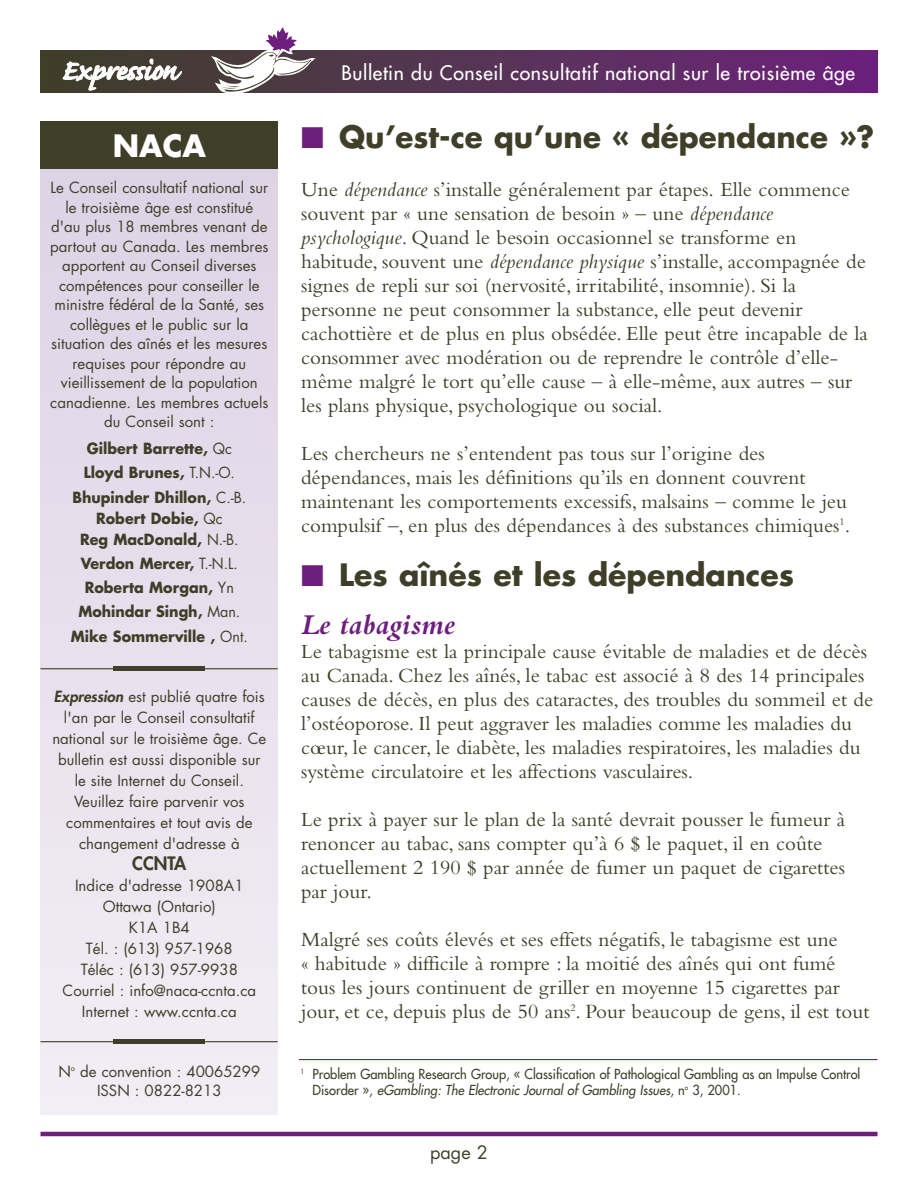
<style>
.page{position:relative;width:918px;height:1188px;background:#fff}
.page>*{position:absolute;margin:0;border:0;box-sizing:border-box;transform-origin:0 0}
.t1{font:700 30px "Futura";color:#3e3e29}
.t2{font:italic 700 30px "Bembo";color:#6c1f7d}
.t3{font:700 30px "Futura";color:#fff}
.t4{font:21px/24px "Bembo";color:#3e3e29}
.t5{font:19.5px "Futura";letter-spacing:.03em;color:#fff}
.t6{font:18px "Futura";color:#3e3e29}
.t7{font:800 18px "Futura";color:#3e3e29}
.t8{font:15px/19.5px "Futura";color:#3e3e29;text-align:center}
.t9{font:700 15px/24.3px "Futura";color:#3e3e29;text-align:center;scale:.95 1}
.t10{font:13.5px/16.5px "Futura";color:#3e3e29;scale:.95 1}
.s1{font-weight:400}
.s2{font-weight:800;font-style:italic}
.s3{color:#6c1f7d}
.s4{font-style:italic}
</style>
<div class="page">
<svg style="left:40px;top:51px;width:838px;height:41px;background:#592f5b"></svg>
<svg style="left:210px;top:27px;width:106px;height:66px"></svg>
<svg style="left:63px;top:59px;width:119px;height:31px"></svg>
<hr style="left:40px;top:1132px;width:838px;height:4px;background:#6c1f7d">
<div style="left:40px;top:122px;width:238px;height:992px;background:linear-gradient(to right,#e8e0ed,#e8e0ed)"></div>
<hr style="left:40px;top:1041px;width:238px;height:1px;background:#3e3e29">
<hr style="left:40px;top:668px;width:238px;height:1px;background:#3e3e29">
<div style="left:40px;top:122px;width:238px;height:47px;background:#3e3e29"></div>
<hr style="left:113px;top:667px;width:92px;height:4px;background:#3e3e29">
<hr style="left:113px;top:1040px;width:92px;height:4px;background:#3e3e29">
<hr style="left:299px;top:1059px;width:579px;height:1px;background:#6c1f7d">
<h1 class="t3" style="left:113px;top:133px;width:95px">NACA</h1>
<p class="t8" style="left:50px;top:179px;width:220px">Le Conseil consultatif national sur le troisième âge est constitué d'au plus 18 membres venant de partout au Canada. Les membres apportent au Conseil diverses compétences pour conseiller le ministre fédéral de la Santé, ses collègues et le public sur la situation des aînés et les mesures requises pour répondre au vieillissement de la population canadienne. Les membres actuels du Conseil sont :</p>
<p class="t9" style="left:72px;top:438px;width:184px">Gilbert Barrette, <span class="s1">Qc<br></span>Lloyd Brunes, <span class="s1">T.N.-O.<br></span>Bhupinder Dhillon, <span class="s1">C.-B.</span></p>
<p class="t9" style="left:80px;top:509px;width:169px;line-height:21px">Robert Dobie, <span class="s1">Qc<br></span>Reg MacDonald, <span class="s1">N.-B.</span></p>
<p class="t9" style="left:71px;top:552px;width:188px">Verdon Mercer, <span class="s1">T.-N.L.<br></span>Roberta Morgan, <span class="s1">Yn<br></span>Mohindar Singh, <span class="s1">Man.<br></span>Mike Sommerville , <span class="s1">Ont.</span></p>
<p class="t8" style="left:52px;top:687px;width:216px;line-height:21px"><span class="s2">Expression</span> est publié quatre fois l'an par le Conseil consultatif national sur le troisième âge. Ce bulletin est aussi disponible sur le site Internet du Conseil.<br>Veuillez faire parvenir vos commentaires et tout avis de changement d'adresse à</p>
<p class="t7" style="left:132px;top:854px;width:56px">CCNTA</p>
<p class="t8" style="left:63px;top:876px;width:195px;line-height:21px">Indice d'adresse 1908A1<br>Ottawa (Ontario)<br>K1A 1B4<br>Tél. : (613) 957-1968<br>Téléc : (613) 957-9938<br>Courriel : info@naca-ccnta.ca<br>Internet : www.ccnta.ca</p>
<p class="t5" style="left:342px;top:63px;width:515px">Bulletin du Conseil consultatif national sur le troisième âge</p>
<h1 class="t1" style="left:301px;top:123px;width:575px"><span class="s3">■</span> Qu’est-ce qu’une « dépendance »?</h1>
<p class="t4" style="left:301px;top:179px;width:568px">Une <span class="s4">dépendance</span> s’installe généralement par étapes. Elle commence souvent par « une sensation de besoin » – une <span class="s4">dépendance psychologique</span>. Quand le besoin occasionnel se transforme en habitude, souvent une <span class="s4">dépendance physique</span> s’installe, accompagnée de signes de repli sur soi (nervosité, irritabilité, insomnie). Si la personne ne peut consommer la substance, elle peut devenir cachottière et de plus en plus obsédée. Elle peut être incapable de la consommer avec modération ou de reprendre le contrôle d’elle&shy;même malgré le tort qu’elle cause – à elle-même, aux autres – sur les plans physique, psychologique ou social.</p>
<p class="t4" style="left:301px;top:443px;width:551px">Les chercheurs ne s’entendent pas tous sur l’origine des dépendances, mais les définitions qu’ils en donnent couvrent maintenant les comportements excessifs, malsains – comme le jeu compulsif –, en plus des dépendances à des substances chimiques<sup>1</sup>.</p>
<h1 class="t1" style="left:301px;top:561px;width:495px"><span class="s3">■</span> Les aînés et les dépendances</h1>
<h1 class="t2" style="left:301px;top:614px;width:156px">Le tabagisme</h1>
<p class="t4" style="left:301px;top:641px;width:574px">Le tabagisme est la principale cause évitable de maladies et de décès au Canada. Chez les aînés, le tabac est associé à 8 des 14 principales causes de décès, en plus des cataractes, des troubles du sommeil et de l’ostéoporose. Il peut aggraver les maladies comme les maladies du coeur, le cancer, le diabète, les maladies respiratoires, les maladies du système circulatoire et les affections vasculaires.</p>
<p class="t4" style="left:301px;top:809px;width:546px">Le prix à payer sur le plan de la santé devrait pousser le fumeur à renoncer au tabac, sans compter qu’à 6 $ le paquet, il en coûte actuellement 2 190 $ par année de fumer un paquet de cigarettes par jour.</p>
<p class="t4" style="left:301px;top:929px;width:570px">Malgré ses coûts élevés et ses effets négatifs, le tabagisme est une<br>« habitude » difficile à rompre : la moitié des aînés qui ont fumé tous les jours continuent de griller en moyenne 15 cigarettes par jour, et ce, depuis plus de 50 ans<sup>2</sup>. Pour beaucoup de gens, il est tout</p>
<p class="t8" style="left:58px;top:1063px;width:204px">N<sup>o</sup> de convention : 40065299<br>ISSN : 0822-8213</p>
<p class="t10" style="left:313px;top:1066px;width:578px;text-indent:-12px"><sup>1</sup> Problem Gambling Research Group, « Classification of Pathological Gambling as an Impulse Control<br>Disorder », <span class="s4">eGambling: The Electronic Journal of Gambling Issues</span>, n<sup>o</sup> 3, 2001.</p>
<p class="t6" style="left:430px;top:1144px;width:59px">page 2</p>
</div>
